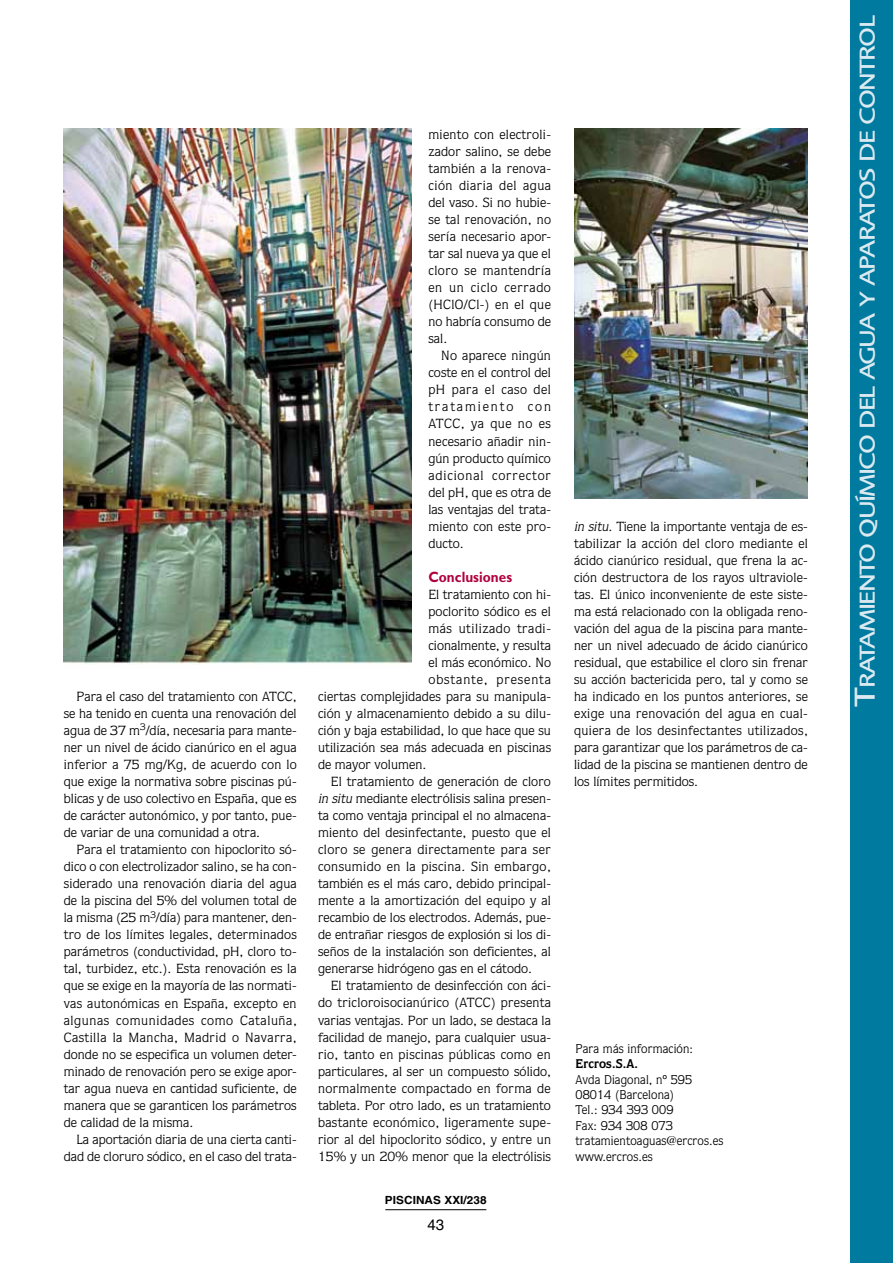
<style>
.page{position:relative;width:893px;height:1263px;background:#fff}
.page>*{position:absolute;margin:0;border:0;box-sizing:border-box;transform-origin:0 0}
.t1{font:500 22.5px "Foundry Sans";letter-spacing:-.06em;color:#dbe9f0;scale:1.2 1}
.t2{font:700 15px "Gill Sans";letter-spacing:.005em;color:#b0003e;scale:.9 1}
.t3{font:15px "Helvetica";color:#000}
.t4{font:13.35px/17px "Quorum";letter-spacing:.005em;color:#000;text-align:justify;scale:1.05 1}
.t5{font:13.35px "Quorum";letter-spacing:.03em;color:#000;scale:1.05 1}
.t6{font:13.35px "Quorum";letter-spacing:.025em;color:#000;scale:1.05 1}
.t7{font:13.35px "Quorum";letter-spacing:.04em;color:#000;scale:1.05 1}
.t8{font:13.35px "Quorum";letter-spacing:.065em;color:#000;scale:1.05 1}
.t9{font:12.75px/15.5px "Quorum";letter-spacing:.01em;color:#000}
.t10{font:700 12.75px "Quorum";letter-spacing:.01em;color:#000}
.t11{font:700 11.25px "Helvetica";letter-spacing:.005em;color:#000;scale:1.05 1}
.s1{font-style:italic}
.s2{font-size:30px}
</style>
<div class="page">
<div style="left:851px;top:0;width:42px;height:1263px;background:#007a9e"></div>
<hr style="left:385px;top:1209px;width:101px;height:1px;background:#000">
<img style="left:64px;top:128px;width:347px;height:536px">
<img style="left:574px;top:128px;width:234px;height:371px">
<p class="t4" style="left:64px;top:688px;width:223px;text-indent:13px">Para el caso del tratamiento con ATCC, se ha tenido en cuenta una renovación del agua de 37 m<sup>3</sup>/día, necesaria para mante&shy;ner un nivel de ácido cianúrico en el agua inferior a 75 mg/Kg, de acuerdo con lo que exige la normativa sobre piscinas pú&shy;blicas y de uso colectivo en España, que es de carácter autonómico, y por tanto, pue&shy;de variar de una comunidad a otra.</p>
<p class="t4" style="left:64px;top:841px;width:224px;text-indent:13px">Para el tratamiento con hipoclorito só&shy;dico o con electrolizador salino, se ha con&shy;siderado una renovación diaria del agua de la piscina del 5% del volumen total de la misma (25 m<sup>3</sup>/día) para mantener, den&shy;tro de los límites legales, determinados parámetros (conductividad, pH, cloro to&shy;tal, turbidez, etc.). Esta renovación es la que se exige en la mayoría de las normati&shy;vas autonómicas en España, excepto en algunas comunidades como Cataluña, Castilla la Mancha, Madrid o Navarra, donde no se especifica un volumen deter&shy;minado de renovación pero se exige apor&shy;tar agua nueva en cantidad suficiente, de manera que se garanticen los parámetros de calidad de la misma.</p>
<p class="t4" style="left:64px;top:1131px;width:223px;text-align:right">La aportación diaria de una cierta canti&shy;dad de cloruro sódico, en el caso del trata-</p>
<p class="t4" style="left:428px;top:126px;width:118px">miento con electroli&shy;zador salino, se debe también a la renova&shy;ción diaria del agua del vaso. Si no hubie&shy;se tal renovación, no sería necesario apor&shy;tar sal nueva ya que el cloro se mantendría en un ciclo cerrado (HClO/Cl-) en el que no habría consumo de sal.</p>
<p class="t4" style="left:428px;top:347px;width:118px;text-indent:13px">No aparece ningún coste en el control del pH para el caso del tratamiento con ATCC, ya que no es necesario añadir nin&shy;gún producto químico adicional corrector del pH, que es otra de las ventajas del trata&shy;miento con este pro&shy;ducto.</p>
<p class="t2" style="left:428px;top:568px;width:94px">Conclusiones</p>
<p class="t4" style="left:428px;top:586px;width:118px">El tratamiento con hi-</p>
<p class="t4" style="left:428px;top:603px;width:118px">poclorito sódico es el</p>
<p class="t7" style="left:428px;top:620px;width:118px">más utilizado tradi-</p>
<p class="t4" style="left:428px;top:637px;width:118px">cionalmente, y resulta</p>
<p class="t4" style="left:428px;top:654px;width:118px">el más económico. No</p>
<p class="t8" style="left:428px;top:671px;width:118px">obstante, presenta</p>
<p class="t4" style="left:318px;top:688px;width:223px">ciertas complejidades para su manipula-</p>
<p class="t4" style="left:318px;top:705px;width:223px">ción y almacenamiento debido a su dilu-</p>
<p class="t4" style="left:318px;top:722px;width:223px">ción y baja estabilidad, lo que hace que su</p>
<p class="t4" style="left:318px;top:739px;width:223px">utilización sea más adecuada en piscinas</p>
<p class="t4" style="left:318px;top:756px;width:105px">de mayor volumen.</p>
<p class="t4" style="left:331px;top:773px;width:211px">El tratamiento de generación de cloro</p>
<p class="t4" style="left:318px;top:790px;width:223px"><span class="s1">in situ</span> mediante electrólisis salina presen-</p>
<p class="t4" style="left:318px;top:807px;width:223px">ta como ventaja principal el no almacena-</p>
<p class="t4" style="left:318px;top:824px;width:223px">miento del desinfectante, puesto que el</p>
<p class="t5" style="left:318px;top:842px;width:223px">cloro se genera directamente para ser</p>
<p class="t5" style="left:318px;top:859px;width:223px">consumido en la piscina. Sin embargo,</p>
<p class="t4" style="left:318px;top:875px;width:223px">también es el más caro, debido principal-</p>
<p class="t4" style="left:318px;top:892px;width:223px">mente a la amortización del equipo y al</p>
<p class="t4" style="left:318px;top:909px;width:223px">recambio de los electrodos. Además, pue-</p>
<p class="t4" style="left:318px;top:926px;width:223px">de entrañar riesgos de explosión si los di-</p>
<p class="t4" style="left:318px;top:943px;width:223px">seños de la instalación son deficientes, al</p>
<p class="t4" style="left:318px;top:960px;width:205px">generarse hidrógeno gas en el cátodo.</p>
<p class="t4" style="left:331px;top:977px;width:211px">El tratamiento de desinfección con áci-</p>
<p class="t4" style="left:318px;top:994px;width:223px">do tricloroisocianúrico (ATCC) presenta</p>
<p class="t4" style="left:318px;top:1011px;width:223px">varias ventajas. Por un lado, se destaca la</p>
<p class="t4" style="left:318px;top:1028px;width:223px">facilidad de manejo, para cualquier usua-</p>
<p class="t4" style="left:318px;top:1045px;width:223px">rio, tanto en piscinas públicas como en</p>
<p class="t4" style="left:318px;top:1062px;width:223px">particulares, al ser un compuesto sólido,</p>
<p class="t6" style="left:318px;top:1080px;width:223px">normalmente compactado en forma de</p>
<p class="t4" style="left:318px;top:1096px;width:223px">tableta. Por otro lado, es un tratamiento</p>
<p class="t6" style="left:318px;top:1114px;width:223px">bastante económico, ligeramente supe-</p>
<p class="t4" style="left:318px;top:1131px;width:223px">rior al del hipoclorito sódico, y entre un</p>
<p class="t4" style="left:318px;top:1148px;width:223px">15% y un 20% menor que la electrólisis</p>
<p class="t11" style="left:385px;top:1193px;width:98px">PISCINAS XXI/238</p>
<p class="t3" style="left:427px;top:1216px;width:18px">43</p>
<p class="t4" style="left:574px;top:518px;width:224px"><span class="s1">in situ</span>. Tiene la importante ventaja de es&shy;tabilizar la acción del cloro mediante el ácido cianúrico residual, que frena la ac&shy;ción destructora de los rayos ultraviole&shy;tas. El único inconveniente de este siste&shy;ma está relacionado con la obligada reno&shy;vación del agua de la piscina para mante&shy;ner un nivel adecuado de ácido cianúrico residual, que estabilice el cloro sin frenar su acción bactericida pero, tal y como se ha indicado en los puntos anteriores, se exige una renovación del agua en cual&shy;quiera de los desinfectantes utilizados, para garantizar que los parámetros de ca&shy;lidad de la piscina se mantienen dentro de los límites permitidos.</p>
<p class="t9" style="left:575px;top:1040px;width:119px">Para más información:</p>
<p class="t10" style="left:575px;top:1056px;width:64px">Ercros.S.A.</p>
<p class="t9" style="left:575px;top:1071px;width:149px">Avda Diagonal, nº 595<br>08014 (Barcelona)<br>Tel.: 934 393 009<br>Fax: 934 308 073 tratamientoaguas@ercros.es www.ercros.es</p>
<h1 class="t1" style="left:854px;top:707px;width:578px;rotate:-90deg"><span class="s2">T</span>ratamiento químico del agua y aparatos de control</h1>
</div>
